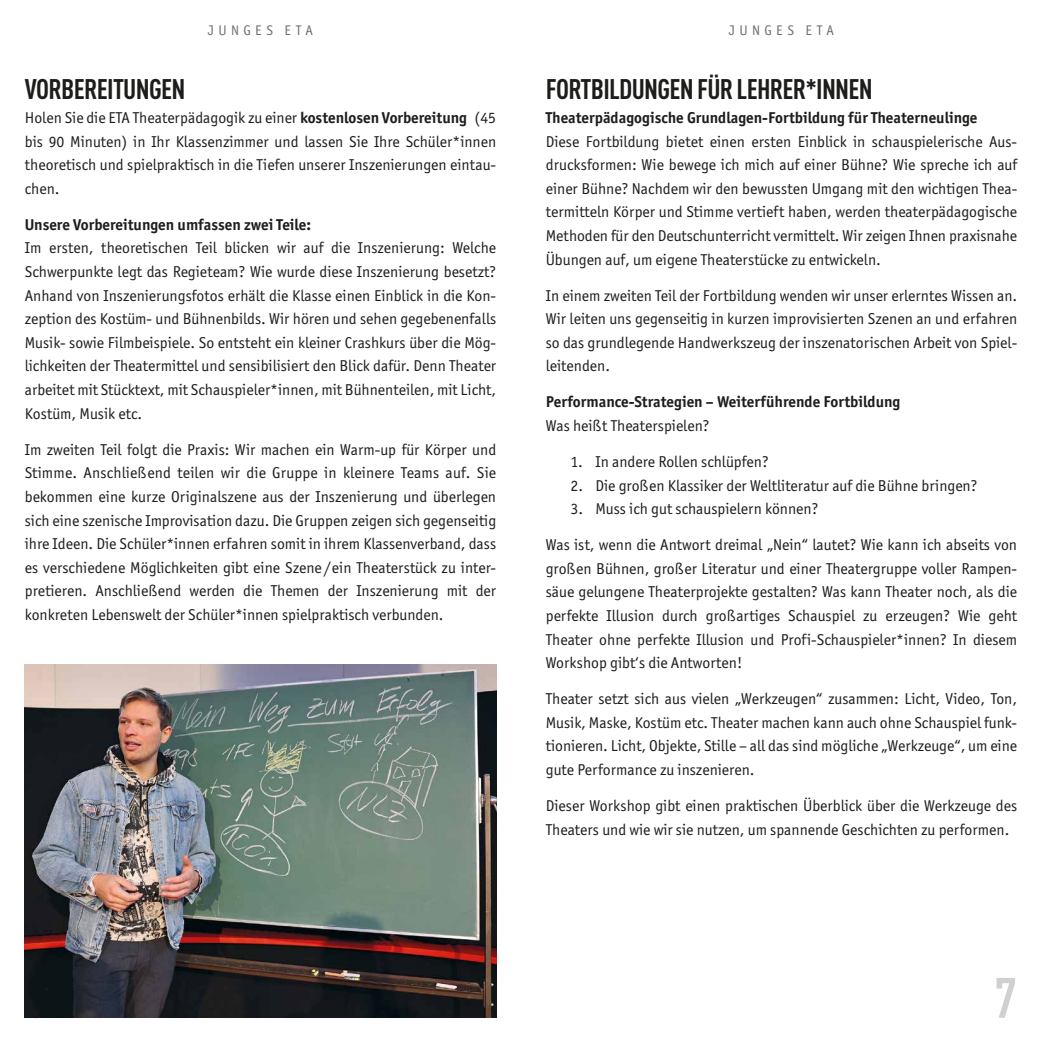
<style>
.page{position:relative;width:1042px;height:1042px;background:#fff}
.page>*{position:absolute;margin:0;border:0;box-sizing:border-box;transform-origin:0 0}
.t1{font:700 condensed 56px "DIN Pro";color:#d0d0d0}
.t2{font:700 condensed 28px "DIN Pro";letter-spacing:-.025em;color:#1d1d1b}
.t3{font:15.75px/23.6px "Officina Sans ITC Std";color:#1d1d1b;text-align:justify}
.t4{font:700 15.75px "Officina Sans ITC Std";color:#1d1d1b}
.t5{font:14px "Officina Sans ITC Std";letter-spacing:.305em;color:#706f6f}
.s1{font-weight:700}
</style>
<div class="page">
<img style="left:25px;top:664px;width:471px;height:354px">
<p class="t5" style="left:208px;top:22px;width:106px">JUNGES ETA</p>
<p class="t5" style="left:729px;top:22px;width:106px">JUNGES ETA</p>
<h2 class="t2" style="left:25px;top:69px;width:162px">VORBEREITUNGEN</h2>
<p class="t3" style="left:25px;top:106px;width:473px">Holen Sie die ETA Theaterpädagogik zu einer <span class="s1">kostenlosen Vorbereitung</span> (45 bis 90 Minuten) in Ihr Klassenzimmer und lassen Sie Ihre Schüler*innen theoretisch und spielpraktisch in die Tiefen unserer Inszenierungen eintau&shy;chen.</p>
<p class="t4" style="left:25px;top:215px;width:288px">Unsere Vorbereitungen umfassen zwei Teile:</p>
<p class="t3" style="left:25px;top:236px;width:473px">Im ersten, theoretischen Teil blicken wir auf die Inszenierung: Welche Schwerpunkte legt das Regieteam? Wie wurde diese Inszenierung besetzt?<br>Anhand von Inszenierungsfotos erhält die Klasse einen Einblick in die Kon&shy;zeption des Kostüm- und Bühnenbilds. Wir hören und sehen gegebenenfalls Musik- sowie Filmbeispiele. So entsteht ein kleiner Crashkurs über die Mög&shy;lichkeiten der Theatermittel und sensibilisiert den Blick dafür. Denn Theater arbeitet mit Stücktext, mit Schauspieler*innen, mit Bühnenteilen, mit Licht, Kostüm, Musik etc.</p>
<p class="t3" style="left:25px;top:437px;width:473px">Im zweiten Teil folgt die Praxis: Wir machen ein Warm-up für Körper und Stimme. Anschließend teilen wir die Gruppe in kleinere Teams auf. Sie bekommen eine kurze Originalszene aus der Inszenierung und überlegen sich eine szenische Improvisation dazu. Die Gruppen zeigen sich gegenseitig ihre Ideen. Die Schüler*innen erfahren somit in ihrem Klassenverband, dass es verschiedene Möglichkeiten gibt eine Szene / ein Theaterstück zu inter&shy;pretieren. Anschließend werden die Themen der Inszenierung mit der konkreten Lebenswelt der Schüler*innen spielpraktisch verbunden.</p>
<h2 class="t2" style="left:546px;top:69px;width:328px">FORTBILDUNGEN FÜR LEHRER*INNEN</h2>
<p class="t4" style="left:546px;top:108px;width:433px">Theaterpädagogische Grundlagen-Fortbildung für Theaterneulinge</p>
<p class="t3" style="left:546px;top:129px;width:473px">Diese Fortbildung bietet einen ersten Einblick in schauspielerische Aus&shy;drucksformen: Wie bewege ich mich auf einer Bühne? Wie spreche ich auf einer Bühne? Nachdem wir den bewussten Umgang mit den wichtigen Thea&shy;termitteln Körper und Stimme vertieft haben, werden theaterpädagogische Methoden für den Deutschunterricht vermittelt. Wir zeigen Ihnen praxisnahe Übungen auf, um eigene Theaterstücke zu entwickeln.</p>
<p class="t3" style="left:546px;top:283px;width:473px">In einem zweiten Teil der Fortbildung wenden wir unser erlerntes Wissen an.<br>Wir leiten uns gegenseitig in kurzen improvisierten Szenen an und erfahren so das grundlegende Handwerkszeug der inszenatorischen Arbeit von Spiel&shy;leitenden.</p>
<p class="t4" style="left:546px;top:392px;width:356px">Performance-Strategien – Weiterführende Fortbildung</p>
<p class="t3" style="left:546px;top:414px;width:165px">Was heißt Theaterspielen?</p>
<p class="t3" style="left:570px;top:450px;width:200px">1. In andere Rollen schlüpfen?</p>
<p class="t3" style="left:570px;top:473px;width:408px">2. Die großen Klassiker der Weltliteratur auf die Bühne bringen?</p>
<p class="t3" style="left:570px;top:497px;width:249px">3. Muss ich gut schauspielern können?</p>
<p class="t3" style="left:546px;top:533px;width:473px">Was ist, wenn die Antwort dreimal „Nein“ lautet? Wie kann ich abseits von großen Bühnen, großer Literatur und einer Theatergruppe voller Rampen&shy;säue gelungene Theaterprojekte gestalten? Was kann Theater noch, als die perfekte Illusion durch großartiges Schauspiel zu erzeugen? Wie geht Theater ohne perfekte Illusion und Profi-Schauspieler*innen? In diesem Workshop gibt‘s die Antworten!</p>
<p class="t3" style="left:546px;top:687px;width:473px">Theater setzt sich aus vielen „Werkzeugen“ zusammen: Licht, Video, Ton, Musik, Maske, Kostüm etc. Theater machen kann auch ohne Schauspiel funk&shy;tionieren. Licht, Objekte, Stille – all das sind mögliche „Werkzeuge“, um eine gute Performance zu inszenieren.</p>
<p class="t3" style="left:546px;top:793px;width:473px">Dieser Workshop gibt einen praktischen Überblick über die Werkzeuge des<br>Theaters und wie wir sie nutzen, um spannende Geschichten zu performen.</p>
<h1 class="t1" style="left:994px;top:957px;width:24px">7</h1>
</div>
